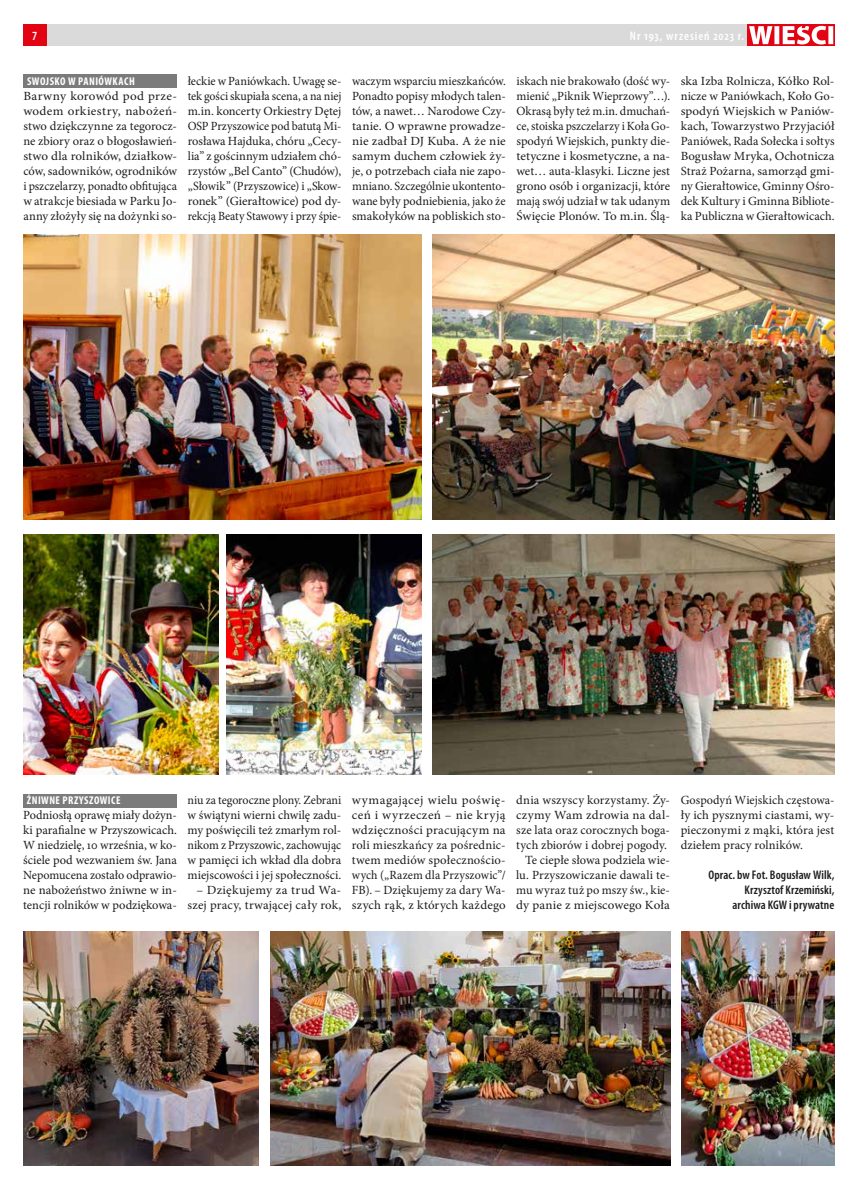
<style>
.page{position:relative;width:865px;height:1191px;background:#fff}
.page>*{position:absolute;margin:0;border:0;box-sizing:border-box;transform-origin:0 0}
.t1{font:12.5px/15px "Minion Pro";color:#1c1c1b;text-align:justify}
.t2{font:12.5px/15px "Minion Pro";color:#1c1c1b;text-align:justify;scale:1.05 1}
.t3{font:12.5px/15px "Minion Pro";color:#1c1c1b;text-align:justify;scale:.96 1}
.t4{font:600 condensed 12.5px/15px "Myriad Pro";letter-spacing:.005em;color:#1c1c1b;text-align:right}
.t5{font:600 condensed 12.5px "Myriad Pro";letter-spacing:.075em;color:#fff}
.t6{font:700 condensed 11.25px "Myriad Pro";letter-spacing:.04em;color:#fff}
</style>
<div class="page">
<div style="left:23px;top:25px;width:811px;height:21px;background:#dadada"></div>
<svg style="left:747px;top:25px;width:87px;height:21px"></svg>
<svg style="left:749px;top:26px;width:84px;height:18px;background:#f3969c"></svg>
<div style="left:23px;top:25px;width:23px;height:21px;background:#e30413"></div>
<div style="left:23px;top:75px;width:154px;height:13px;background:#7c7b7b"></div>
<div style="left:23px;top:794px;width:154px;height:13px;background:#7c7b7b"></div>
<img style="left:432px;top:235px;width:402px;height:284px">
<img style="left:23px;top:931px;width:236px;height:234px">
<img style="left:270px;top:931px;width:400px;height:234px">
<img style="left:681px;top:931px;width:153px;height:234px">
<img style="left:23px;top:534px;width:195px;height:240px">
<img style="left:23px;top:235px;width:398px;height:284px">
<img style="left:227px;top:534px;width:194px;height:240px">
<img style="left:432px;top:534px;width:402px;height:240px">
<p class="t5" style="left:32px;top:28px;width:7px">7</p>
<p class="t5" style="left:630px;top:28px;width:116px">Nr 193, wrzesień 2023 r.</p>
<p class="t6" style="left:27px;top:74px;width:109px">SWOJSKO W PANIÓWKACH</p>
<p class="t2" style="left:23px;top:88px;width:148px">Barwny korowód pod prze&shy;wodem orkiestry, nabożeń&shy;stwo dziękczynne za tegorocz&shy;ne zbiory oraz o błogosławień&shy;stwo dla rolników, działkow&shy;ców, sadowników, ogrodników i pszczelarzy, ponadto obfitująca w atrakcje biesiada w Parku Jo&shy;anny złożyły się na dożynki so-</p>
<p class="t1" style="left:188px;top:73px;width:155px">łeckie w Paniówkach. Uwagę se&shy;tek gości skupiała scena, a na niej m.in. koncerty Orkiestry Dętej OSP Przyszowice pod batutą Mi&shy;rosława Hajduka, chóru „Cecy&shy;lia” z gościnnym udziałem chó&shy;rzystów „Bel Canto” (Chudów), „Słowik” (Przyszowice) i „Skow&shy;ronek” (Gierałtowice) pod dy&shy;rekcją Beaty Stawowy i przy śpie-</p>
<p class="t3" style="left:352px;top:73px;width:162px">waczym wsparciu mieszkańców.<br>Ponadto popisy młodych talen&shy;tów, a nawet… Narodowe Czy&shy;tanie. O wprawne prowadze&shy;nie zadbał DJ Kuba. A że nie samym duchem człowiek ży&shy;je, o potrzebach ciała nie zapo&shy;mniano. Szczególnie ukontento&shy;wane były podniebienia, jako że smakołyków na pobliskich sto-</p>
<p class="t1" style="left:516px;top:73px;width:155px">iskach nie brakowało (dość wy&shy;mienić „Piknik Wieprzowy”…).<br>Okrasą były też m.in. dmuchań&shy;ce, stoiska pszczelarzy i Koła Go&shy;spodyń Wiejskich, punkty die&shy;tetyczne i kosmetyczne, a na&shy;wet… auta-klasyki. Liczne jest grono osób i organizacji, które mają swój udział w tak udanym Święcie Plonów. To m.in. Ślą-</p>
<p class="t1" style="left:680px;top:73px;width:155px">ska Izba Rolnicza, Kółko Rol&shy;nicze w Paniówkach, Koło Go&shy;spodyń Wiejskich w Paniów&shy;kach, Towarzystwo Przyjaciół Paniówek, Rada Sołecka i sołtys Bogusław Mryka, Ochotnicza Straż Pożarna, samorząd gmi&shy;ny Gierałtowice, Gminny Ośro&shy;dek Kultury i Gminna Bibliote&shy;ka Publiczna w Gierałtowicach.</p>
<p class="t6" style="left:27px;top:793px;width:95px">ŻNIWNE PRZYSZOWICE</p>
<p class="t1" style="left:23px;top:808px;width:155px">Podniosłą oprawę miały dożyn&shy;ki parafialne w Przyszowicach.<br>W niedzielę, 10 września, w ko&shy;ściele pod wezwaniem św. Jana Nepomucena zostało odprawio&shy;ne nabożeństwo żniwne w in&shy;tencji rolników w podziękowa-</p>
<p class="t3" style="left:187px;top:793px;width:162px">niu za tegoroczne plony. Zebrani w świątyni wierni chwilę zadu&shy;my poświęcili też zmarłym rol&shy;nikom z Przyszowic, zachowując w pamięci ich wkład dla dobra miejscowości i jej społeczności.</p>
<p class="t2" style="left:187px;top:883px;width:148px;text-align:right">– Dziękujemy za trud Wa&shy;szej pracy, trwającej cały rok,</p>
<p class="t2" style="left:352px;top:793px;width:148px">wymagającej wielu poświę&shy;ceń i wyrzeczeń – nie kryją wdzięczności pracującym na roli mieszkańcy za pośrednic&shy;twem mediów społecznościo&shy;wych („Razem dla Przyszowic”/ FB). – Dziękujemy za dary Wa&shy;szych rąk, z których każdego</p>
<p class="t1" style="left:516px;top:793px;width:155px;text-align:right">dnia wszyscy korzystamy. Ży&shy;czymy Wam zdrowia na dal&shy;sze lata oraz corocznych boga&shy;tych zbiorów i dobrej pogody.<br>Te ciepłe słowa podziela wie&shy;lu. Przyszowiczanie dawali te&shy;mu wyraz tuż po mszy św., kie&shy;dy panie z miejscowego Koła</p>
<p class="t1" style="left:680px;top:793px;width:155px">Gospodyń Wiejskich częstowa&shy;ły ich pysznymi ciastami, wy&shy;pieczonymi z mąki, która jest dziełem pracy rolników.</p>
<p class="t4" style="left:708px;top:867px;width:127px">Oprac. bw Fot. Bogusław Wilk,<br>Krzysztof Krzemiński, archiwa KGW i prywatne</p>
</div>
